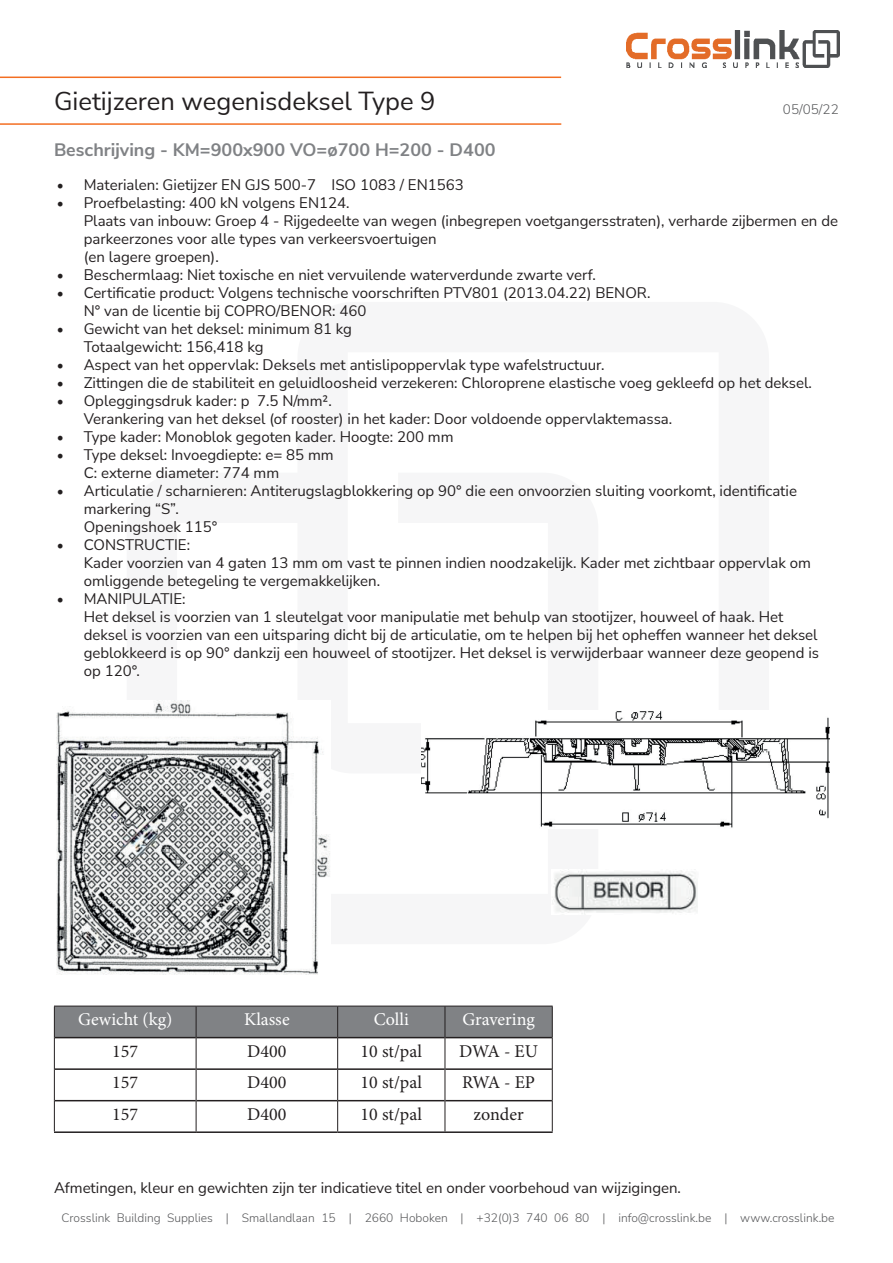
<style>
.page{position:relative;width:893px;height:1263px;background:#fff}
.page>*{position:absolute;margin:0;border:0;box-sizing:border-box;transform-origin:0 0}
.t1{font:25.5px "Nunito Sans";color:#231f20}
.t2{font:18px "Minion Pro";color:#231f20}
.t3{font:700 18px "Nunito Sans";color:#808285}
.t4{font:18px "Minion Pro";color:#fff}
.t5{font:15px/18px "Nunito Sans";color:#231f20}
.t6{font:300 13.5px "Nunito Sans";color:#57585a}
.t7{font:300 12px "Nunito Sans";color:#57585a}
.s1{font-family:"Minion Pro";font-size:18px}
</style>
<div class="page">
<img style="left:627px;top:31px;width:212px;height:37px">
<hr style="left:0;top:77px;width:561px;height:1px;background:#f36e22">
<hr style="left:0;top:123px;width:561px;height:2px;background:#f36e22">
<img style="left:56px;top:701px;width:274px;height:274px">
<img style="left:421px;top:711px;width:408px;height:117px">
<div style="left:55px;top:1007px;width:497px;height:30px;background:#808285"></div>
<hr style="left:55px;top:1037px;width:141px;height:1px;background:#231f20">
<hr style="left:196px;top:1037px;width:141px;height:1px;background:#231f20">
<hr style="left:338px;top:1037px;width:107px;height:1px;background:#231f20">
<hr style="left:445px;top:1037px;width:107px;height:1px;background:#231f20">
<hr style="left:55px;top:1068px;width:141px;height:2px;background:#231f20">
<hr style="left:196px;top:1068px;width:141px;height:2px;background:#231f20">
<hr style="left:338px;top:1068px;width:107px;height:2px;background:#231f20">
<hr style="left:445px;top:1068px;width:107px;height:2px;background:#231f20">
<hr style="left:55px;top:1100px;width:141px;height:1px;background:#231f20">
<hr style="left:196px;top:1100px;width:141px;height:1px;background:#231f20">
<hr style="left:338px;top:1100px;width:107px;height:1px;background:#231f20">
<hr style="left:445px;top:1100px;width:107px;height:1px;background:#231f20">
<hr style="left:54px;top:1131px;width:142px;height:2px;background:#231f20">
<hr style="left:196px;top:1131px;width:142px;height:2px;background:#231f20">
<hr style="left:338px;top:1131px;width:107px;height:2px;background:#231f20">
<hr style="left:445px;top:1131px;width:108px;height:2px;background:#231f20">
<hr style="left:54px;top:1006px;width:142px;height:1px;background:#231f20">
<hr style="left:54px;top:1006px;width:1px;height:31px;background:#231f20">
<hr style="left:196px;top:1006px;width:142px;height:1px;background:#231f20">
<hr style="left:196px;top:1006px;width:1px;height:31px;background:#231f20">
<hr style="left:338px;top:1006px;width:107px;height:1px;background:#231f20">
<hr style="left:337px;top:1006px;width:1px;height:31px;background:#231f20">
<hr style="left:445px;top:1006px;width:108px;height:1px;background:#231f20">
<hr style="left:445px;top:1006px;width:1px;height:31px;background:#231f20">
<hr style="left:552px;top:1006px;width:1px;height:31px;background:#231f20">
<hr style="left:54px;top:1037px;width:1px;height:32px;background:#231f20">
<hr style="left:196px;top:1037px;width:1px;height:32px;background:#231f20">
<hr style="left:337px;top:1037px;width:1px;height:32px;background:#231f20">
<hr style="left:445px;top:1037px;width:1px;height:32px;background:#231f20">
<hr style="left:552px;top:1037px;width:1px;height:32px;background:#231f20">
<hr style="left:54px;top:1069px;width:1px;height:32px;background:#231f20">
<hr style="left:196px;top:1069px;width:1px;height:32px;background:#231f20">
<hr style="left:337px;top:1069px;width:1px;height:32px;background:#231f20">
<hr style="left:445px;top:1069px;width:1px;height:32px;background:#231f20">
<hr style="left:552px;top:1069px;width:1px;height:32px;background:#231f20">
<hr style="left:54px;top:1101px;width:1px;height:30px;background:#231f20">
<hr style="left:196px;top:1101px;width:1px;height:30px;background:#231f20">
<hr style="left:337px;top:1101px;width:1px;height:30px;background:#231f20">
<hr style="left:445px;top:1101px;width:1px;height:30px;background:#231f20">
<hr style="left:552px;top:1101px;width:1px;height:30px;background:#231f20">
<img style="left:552px;top:870px;width:146px;height:44px">
<h1 class="t1" style="left:54px;top:83px;width:383px">Gietijzeren wegenisdeksel Type 9</h1>
<p class="t3" style="left:54px;top:137px;width:443px">Beschrijving - KM=900x900 VO=ø700 H=200 - D400</p>
<p class="t6" style="left:783px;top:100px;width:57px">05/05/22</p>
<p class="t5" style="left:57px;top:175px;width:409px"><span class="s1">•</span> Materialen: Gietijzer EN GJS 500-7 ISO 1083 / EN1563</p>
<p class="t5" style="left:84px;top:193px;width:756px;text-indent:-27px"><span class="s1">•</span> Proefbelasting: 400 kN volgens EN124.<br>Plaats van inbouw: Groep 4 - Rijgedeelte van wegen (inbegrepen voetgangersstraten), verharde zijbermen en de parkeerzones voor alle types van verkeersvoertuigen<br>(en lagere groepen).</p>
<p class="t5" style="left:57px;top:265px;width:541px"><span class="s1">•</span> Beschermlaag: Niet toxische en niet vervuilende waterverdunde zwarte verf.</p>
<p class="t5" style="left:84px;top:283px;width:568px;text-indent:-27px"><span class="s1">•</span> Certificatie product: Volgens technische voorschriften PTV801 (2013.04.22) BENOR.<br>N° van de licentie bij COPRO/BENOR: 460</p>
<p class="t5" style="left:84px;top:319px;width:270px;text-indent:-27px"><span class="s1">•</span> Gewicht van het deksel: minimum 81 kg<br>Totaalgewicht: 156,418 kg</p>
<p class="t5" style="left:57px;top:355px;width:549px"><span class="s1">•</span> Aspect van het oppervlak: Deksels met antislipoppervlak type wafelstructuur.</p>
<p class="t5" style="left:57px;top:373px;width:757px"><span class="s1">•</span> Zittingen die de stabiliteit en geluidloosheid verzekeren: Chloroprene elastische voeg gekleefd op het deksel.</p>
<p class="t5" style="left:84px;top:391px;width:590px;text-indent:-27px"><span class="s1">•</span> Opleggingsdruk kader: p 7.5 N/mm².<br>Verankering van het deksel (of rooster) in het kader: Door voldoende oppervlaktemassa.</p>
<p class="t5" style="left:57px;top:427px;width:398px"><span class="s1">•</span> Type kader: Monoblok gegoten kader. Hoogte: 200 mm</p>
<p class="t5" style="left:84px;top:445px;width:252px;text-indent:-27px"><span class="s1">•</span> Type deksel: Invoegdiepte: e= 85 mm<br>C: externe diameter: 774 mm</p>
<p class="t5" style="left:84px;top:481px;width:715px;text-indent:-27px"><span class="s1">•</span> Articulatie / scharnieren: Antiterugslagblokkering op 90° die een onvoorzien sluiting voorkomt, identificatie markering “S”.<br>Openingshoek 115°</p>
<p class="t5" style="left:84px;top:535px;width:729px;text-indent:-27px"><span class="s1">•</span> CONSTRUCTIE:<br>Kader voorzien van 4 gaten 13 mm om vast te pinnen indien noodzakelijk. Kader met zichtbaar oppervlak om omliggende betegeling te vergemakkelijken.</p>
<p class="t5" style="left:84px;top:589px;width:737px;text-indent:-27px"><span class="s1">•</span> MANIPULATIE:<br>Het deksel is voorzien van 1 sleutelgat voor manipulatie met behulp van stootijzer, houweel of haak. Het deksel is voorzien van een uitsparing dicht bij de articulatie, om te helpen bij het opheffen wanneer het deksel geblokkeerd is op 90° dankzij een houweel of stootijzer. Het deksel is verwijderbaar wanneer deze geopend is op 120°.</p>
<p class="t4" style="left:78px;top:1007px;width:96px">Gewicht (kg)</p>
<p class="t4" style="left:244px;top:1007px;width:47px">Klasse</p>
<p class="t4" style="left:374px;top:1007px;width:37px">Colli</p>
<p class="t4" style="left:462px;top:1007px;width:74px">Gravering</p>
<p class="t2" style="left:112px;top:1039px;width:27px">157</p>
<p class="t2" style="left:247px;top:1039px;width:41px">D400</p>
<p class="t2" style="left:361px;top:1039px;width:63px">10 st/pal</p>
<p class="t2" style="left:459px;top:1039px;width:80px">DWA - EU</p>
<p class="t2" style="left:112px;top:1070px;width:27px">157</p>
<p class="t2" style="left:247px;top:1070px;width:41px">D400</p>
<p class="t2" style="left:361px;top:1070px;width:63px">10 st/pal</p>
<p class="t2" style="left:462px;top:1070px;width:74px">RWA - EP</p>
<p class="t2" style="left:112px;top:1102px;width:27px">157</p>
<p class="t2" style="left:247px;top:1102px;width:41px">D400</p>
<p class="t2" style="left:361px;top:1102px;width:63px">10 st/pal</p>
<p class="t2" style="left:474px;top:1102px;width:52px">zonder</p>
<p class="t5" style="left:54px;top:1178px;width:628px">Afmetingen, kleur en gewichten zijn ter indicatieve titel en onder voorbehoud van wijzigingen.</p>
<p class="t7" style="left:62px;top:1209px;width:774px">Crosslink Building Supplies | Smallandlaan 15 | 2660 Hoboken | +32(0)3 740 06 80 | info@crosslink.be | www.crosslink.be</p>
</div>
